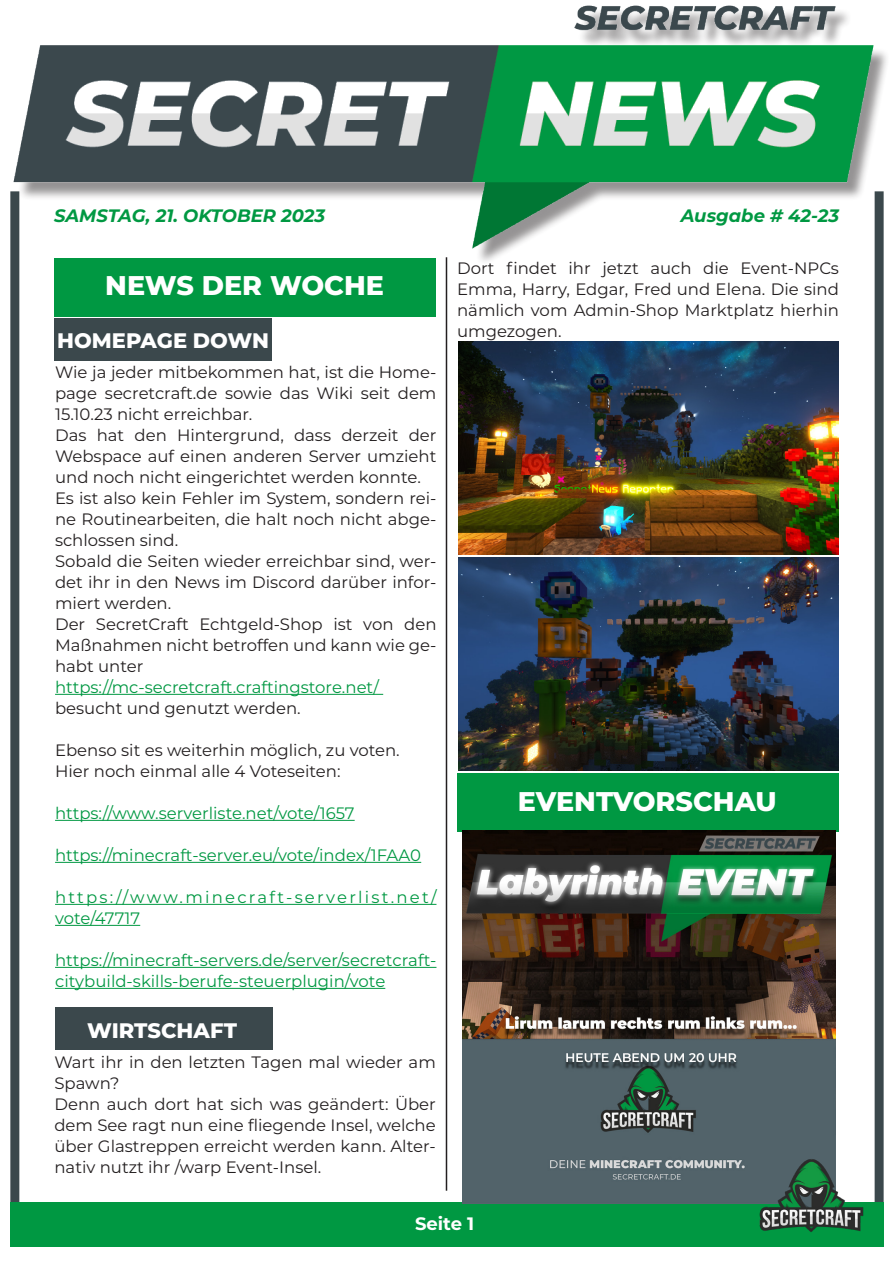
<style>
.page{position:relative;width:893px;height:1263px;background:#fff}
.page>*{position:absolute;margin:0;border:0;box-sizing:border-box;transform-origin:0 0}
.t1{font:800 27px "Montserrat";color:#fff}
.t2{font:800 21px "Montserrat";color:#fff}
.t3{font:italic 700 18px "Montserrat";color:#009842}
.t4{font:700 18px "Montserrat";color:#fff}
.t5{font:16.5px/21px "Montserrat";color:#231f20;text-align:justify}
.t6{font:16.5px/21px "Montserrat";color:#009842}
.t7{font:16.5px/21px "Montserrat";letter-spacing:.135em;color:#009842}
</style>
<div class="page">
<img style="left:13px;top:5px;width:864px;height:248px">
<div style="left:10px;top:191px;width:9px;height:1042px;background:#3b484c"></div>
<div style="left:875px;top:191px;width:9px;height:1042px;background:#3b484c"></div>
<div style="left:10px;top:1202px;width:874px;height:44px;background:#009842"></div>
<hr style="left:446px;top:257px;width:1px;height:934px;background:#231f20">
<div style="left:457px;top:774px;width:381px;height:58px;background:#009842"></div>
<div style="left:54px;top:258px;width:382px;height:58px;background:#009842"></div>
<hr style="left:55px;top:694px;width:328px;height:1px;background:#009842">
<hr style="left:55px;top:820px;width:300px;height:1px;background:#009842">
<hr style="left:55px;top:862px;width:366px;height:1px;background:#009842">
<hr style="left:55px;top:904px;width:381px;height:1px;background:#009842">
<hr style="left:55px;top:925px;width:85px;height:1px;background:#009842">
<hr style="left:55px;top:967px;width:381px;height:1px;background:#009842">
<hr style="left:55px;top:988px;width:330px;height:1px;background:#009842">
<div style="left:54px;top:319px;width:218px;height:42px;background:#3b484c"></div>
<div style="left:55px;top:1008px;width:218px;height:42px;background:#3b484c"></div>
<img style="left:458px;top:557px;width:380px;height:214px">
<img style="left:458px;top:341px;width:380px;height:214px">
<img style="left:462px;top:830px;width:373px;height:373px">
<img style="left:747px;top:1131px;width:128px;height:116px">
<p class="t3" style="left:54px;top:203px;width:273px">SAMSTAG, 21. OKTOBER 2023</p>
<p class="t3" style="left:681px;top:203px;width:160px">Ausgabe # 42-23</p>
<p class="t1" style="left:105px;top:266px;width:280px">NEWS DER WOCHE</p>
<p class="t2" style="left:57px;top:325px;width:213px">HOMEPAGE DOWN</p>
<p class="t5" style="left:55px;top:361px;width:383px">Wie ja jeder mitbekommen hat, ist die Home&shy;page secretcraft.de sowie das Wiki seit dem 15.10.23 nicht erreichbar.</p>
<p class="t5" style="left:55px;top:424px;width:383px">Das hat den Hintergrund, dass derzeit der Webspace auf einen anderen Server umzieht und noch nicht eingerichtet werden konnte.</p>
<p class="t5" style="left:55px;top:487px;width:383px">Es ist also kein Fehler im System, sondern rei&shy;ne Routinearbeiten, die halt noch nicht abge&shy;schlossen sind.</p>
<p class="t5" style="left:55px;top:550px;width:383px">Sobald die Seiten wieder erreichbar sind, wer&shy;det ihr in den News im Discord darüber infor&shy;miert werden.</p>
<p class="t5" style="left:55px;top:613px;width:383px">Der SecretCraft Echtgeld-Shop ist von den Maßnahmen nicht betroffen und kann wie ge&shy;habt unter</p>
<p class="t6" style="left:55px;top:676px;width:325px">https://mc-secretcraft.craftingstore.net/</p>
<p class="t5" style="left:55px;top:697px;width:247px">besucht und genutzt werden.</p>
<p class="t5" style="left:55px;top:739px;width:346px">Ebenso sit es weiterhin möglich, zu voten.</p>
<p class="t5" style="left:55px;top:760px;width:287px">Hier noch einmal alle 4 Voteseiten:</p>
<p class="t6" style="left:55px;top:802px;width:301px">https://www.serverliste.net/vote/1657</p>
<p class="t6" style="left:55px;top:844px;width:368px">https://minecraft-server.eu/vote/index/1FAA0</p>
<p class="t7" style="left:55px;top:886px;width:383px">https://www.minecraft-serverlist.net/ vote/47717</p>
<p class="t6" style="left:55px;top:949px;width:383px">https://minecraft-servers.de/server/secretcraft&shy;citybuild-skills-berufe-steuerplugin/vote</p>
<p class="t2" style="left:87px;top:1015px;width:151px">WIRTSCHAFT</p>
<p class="t5" style="left:54px;top:1051px;width:383px">Wart ihr in den letzten Tagen mal wieder am<br>Spawn?</p>
<p class="t5" style="left:54px;top:1093px;width:383px">Denn auch dort hat sich was geändert: Über dem See ragt nun eine fliegende Insel, welche über Glastreppen erreicht werden kann. Alter&shy;nativ nutzt ihr /warp Event-Insel.</p>
<p class="t5" style="left:457px;top:257px;width:383px">Dort findet ihr jetzt auch die Event-NPCs Emma, Harry, Edgar, Fred und Elena. Die sind nämlich vom Admin-Shop Marktplatz hierhin umgezogen.</p>
<p class="t1" style="left:518px;top:782px;width:260px">EVENTVORSCHAU</p>
<p class="t4" style="left:415px;top:1211px;width:61px">Seite 1</p>
</div>
